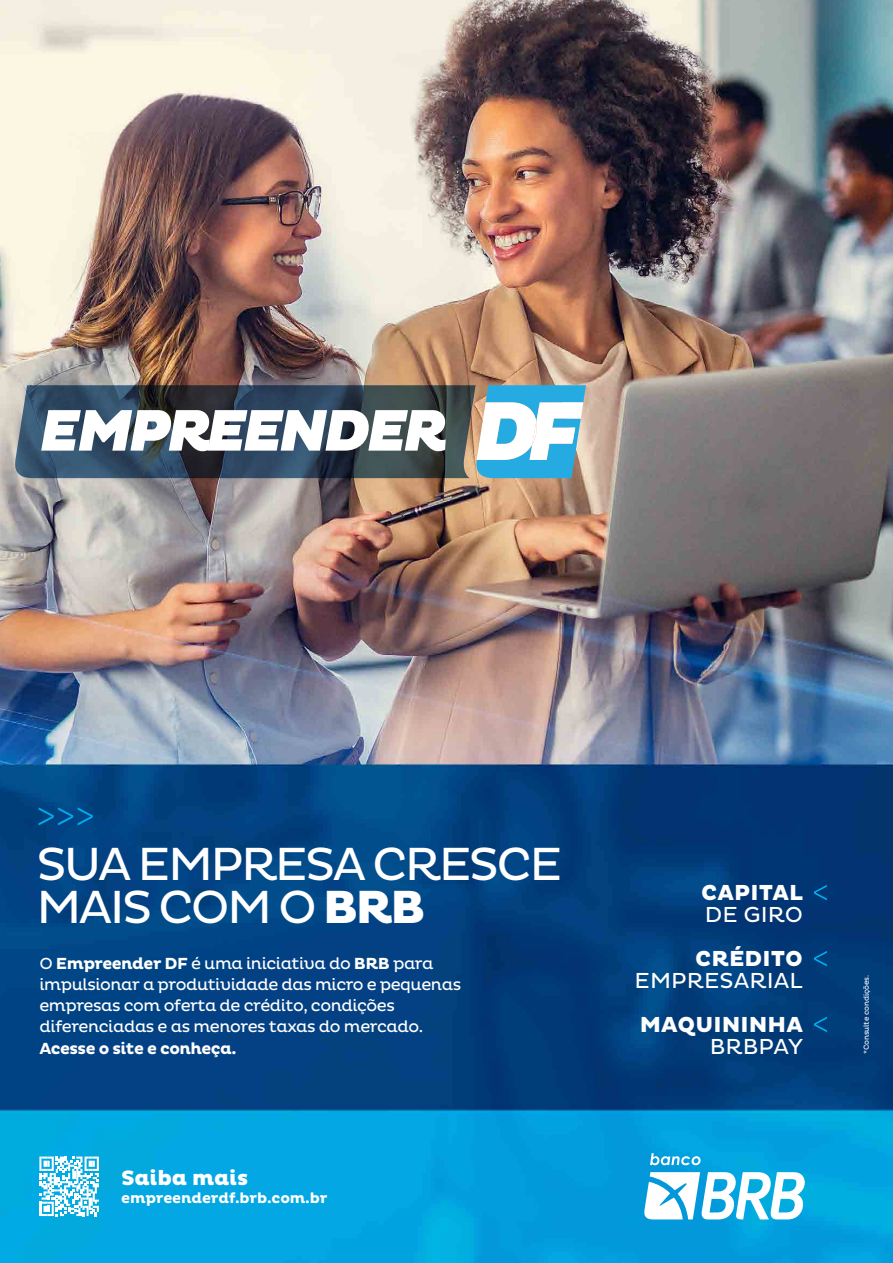
<style>
.page{position:relative;width:893px;height:1263px;background:#fff}
.page>*{position:absolute;margin:0;border:0;box-sizing:border-box;transform-origin:0 0}
.t1{font:47.25px/43.8px "Pluto";letter-spacing:-.055em;color:#fff}
.t2{font:300 38.25px "Pluto";color:#00aeef;scale:.86 1}
.t3{font:800 22.2px "Pluto";letter-spacing:.005em;color:#fff}
.t4{font:22.2px "Pluto";letter-spacing:.005em;color:#fff}
.t5{font:800 21.15px "Pluto";letter-spacing:-.01em;color:#fff}
.t6{font:16.35px/21.3px "Pluto";letter-spacing:-.03em;color:#fff}
.t7{font:700 16.35px "Pluto";letter-spacing:-.03em;color:#fff}
.t8{font:700 14.85px "Pluto";letter-spacing:-.01em;color:#fff}
.t9{font:7.35px "Pluto";letter-spacing:-.03em;color:#fff}
.s1{font-weight:800}
.s2{font-weight:700}
</style>
<div class="page">
<img style="left:0;top:0;width:893px;height:1263px">
<svg style="left:14px;top:385px;width:572px;height:93px"></svg>
<svg style="left:621px;top:1172px;width:189px;height:65px"></svg>
<svg style="left:650px;top:1153px;width:51px;height:12px"></svg>
<svg style="left:39px;top:1156px;width:60px;height:60px"></svg>
<svg style="left:814px;top:885px;width:13px;height:15px"></svg>
<svg style="left:814px;top:951px;width:13px;height:15px"></svg>
<svg style="left:814px;top:1017px;width:13px;height:15px"></svg>
<h2 class="t2" style="left:36px;top:793px;width:70px">&gt;&gt;&gt;</h2>
<h1 class="t1" style="left:36px;top:842px;width:527px">SUA EMPRESA CRESCE<br>MAIS COM O <span class="s1">BRB</span></h1>
<p class="t6" style="left:39px;top:953px;width:423px">O <span class="s2">Empreender DF</span> é uma iniciativa do <span class="s2">BRB</span> para impulsionar a produtividade das micro e pequenas empresas com oferta de crédito, condições diferenciadas e as menores taxas do mercado.</p>
<p class="t7" style="left:39px;top:1039px;width:199px">Acesse o site e conheça.</p>
<p class="t5" style="left:121px;top:1166px;width:129px">Saiba mais</p>
<p class="t8" style="left:121px;top:1190px;width:208px">empreenderdf.brb.com.br</p>
<h3 class="t3" style="left:701px;top:880px;width:103px">CAPITAL</h3>
<h3 class="t4" style="left:705px;top:902px;width:100px">DE GIRO</h3>
<h3 class="t3" style="left:695px;top:946px;width:109px">CRÉDITO</h3>
<h3 class="t4" style="left:635px;top:968px;width:170px">EMPRESARIAL</h3>
<h3 class="t3" style="left:640px;top:1011px;width:165px">MAQUININHA</h3>
<h3 class="t4" style="left:710px;top:1033px;width:95px">BRBPAY</h3>
<p class="t9" style="left:862px;top:1054px;width:80px;rotate:-90deg">*Consulte condições.</p>
</div>
